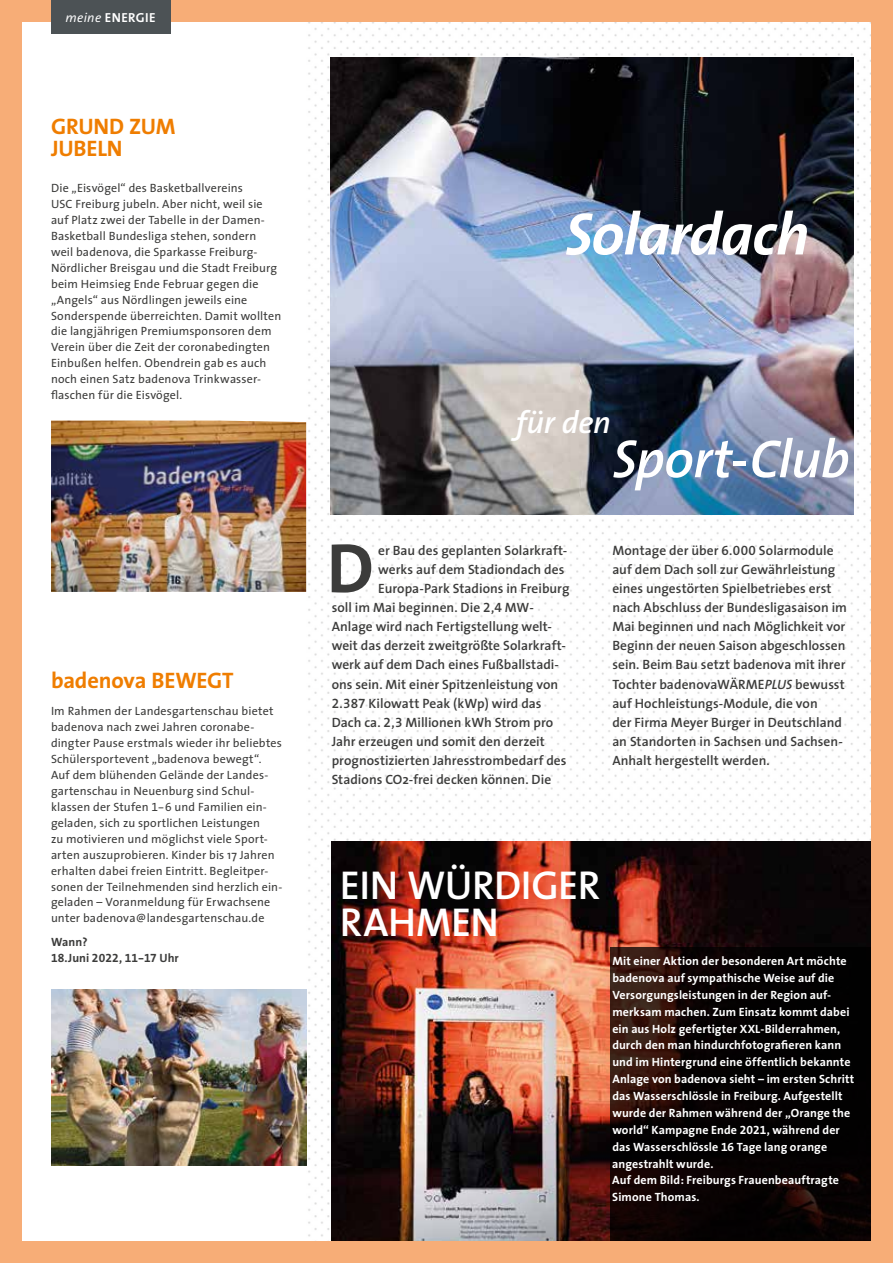
<style>
.page{position:relative;width:893px;height:1263px;background:#fff}
.page>*{position:absolute;margin:0;border:0;box-sizing:border-box;transform-origin:0 0}
.t1{font:italic 700 60px "The Sans";letter-spacing:-.015em;color:#fff}
.t2{font:italic 600 54px "The Sans";letter-spacing:-.015em;color:#fff}
.t3{font:600 40.5px/37.5px "The Sans";letter-spacing:-.015em;color:#fff}
.t4{font:italic 600 31.5px "The Sans";letter-spacing:-.01em;color:#fff}
.t5{font:700 22.5px/22.5px "The Sans";letter-spacing:-.01em;color:#ef7d00}
.t6{font:600 13.5px/19.2px "The Sans";color:#3c3c3b}
.t7{font:700 13.2px "Thesans Badenova";letter-spacing:.035em;color:#fff}
.t8{font:12px/15.9px "The Sans";letter-spacing:.015em;color:#3c3c3b}
.t9{font:700 12px/16.8px "The Sans";letter-spacing:.01em;color:#fff}
.t10{font:12px "The Sans Bold Expert";letter-spacing:.005em;color:#3c3c3b}
.t11{font:700 12px "The Sans";color:#3c3c3b}
.s1{font-weight:400;font-style:italic}
.s2{font-family:"The Sans Expert"}
.s3{font-family:"The Sans";font-weight:700}
.s4{font-family:"The Sans Semi Bold Expert";font-weight:400}
.s5{font-style:italic}
.s6{font-family:"The Sans Bold Expert";font-weight:400}
</style>
<div class="page">
<img style="left:306px;top:21px;width:566px;height:1221px">
<img style="left:332px;top:842px;width:540px;height:400px">
<svg style="left:610px;top:947px;width:262px;height:295px;background:#0e0604"></svg>
<img style="left:331px;top:57px;width:523px;height:457px">
<hr style="left:306px;top:21px;width:1px;height:610px;background:#fff">
<img style="left:51px;top:421px;width:255px;height:171px">
<img style="left:51px;top:989px;width:255px;height:176px">
<svg style="left:332px;top:544px;width:39px;height:49px"></svg>
<div style="left:0;top:0;width:893px;height:21px;background:#f7ad77"></div>
<div style="left:0;top:0;width:21px;height:1263px;background:#f7ad77"></div>
<div style="left:872px;top:0;width:21px;height:1263px;background:#f7ad77"></div>
<div style="left:0;top:1242px;width:893px;height:21px;background:#f7ad77"></div>
<div style="left:51px;top:0;width:119px;height:34px;background:#4c5255"></div>
<p class="t7" style="left:65px;top:10px;width:92px"><span class="s1">meine</span> ENERGIE</p>
<h3 class="t5" style="left:51px;top:114px;width:126px">GRUND ZUM<br>JUBELN</h3>
<p class="t8" style="left:51px;top:179px;width:232px">Die „Eisvögel“ des Basketballvereins<br>USC Freiburg jubeln. Aber nicht, weil sie auf Platz zwei der Tabelle in der Damen-Basketball Bundesliga stehen, sondern weil badenova, die Sparkasse Freiburg-Nördlicher Breisgau und die Stadt Freiburg beim Heimsieg Ende Februar gegen die „Angels“ aus Nördlingen jeweils eine Sonderspende überreichten. Damit wollten die langjährigen Premiumsponsoren dem Verein über die Zeit der coronabedingten Einbußen helfen. Obendrein gab es auch noch einen Satz badenova Trinkwasser&shy;flaschen für die Eisvögel.</p>
<h3 class="t5" style="left:51px;top:669px;width:184px">badenova BEWEGT</h3>
<p class="t8" style="left:51px;top:702px;width:233px">Im Rahmen der Landesgartenschau bietet badenova nach zwei Jahren coronabe&shy;dingter Pause erstmals wieder ihr beliebtes Schülersportevent „badenova bewegt“.<br>Auf dem blühenden Gelände der Landes&shy;gartenschau in Neuenburg sind Schul&shy;klassen der Stufen <span class="s2">1-6</span> und Familien ein&shy;geladen, sich zu sportlichen Leistungen<br>zu motivieren und möglichst viele Sport&shy;arten auszuprobieren. Kinder bis 17 Jahren erhalten dabei freien Eintritt. Begleitper&shy;sonen der Teilnehmenden sind herzlich ein&shy;geladen – Voranmeldung für Erwachsene unter badenova@landesgartenschau.de</p>
<p class="t11" style="left:51px;top:932px;width:38px">Wann?</p>
<p class="t10" style="left:51px;top:948px;width:129px">18<span class="s3">.Juni</span> 2022, 11-17 <span class="s3">Uhr</span></p>
<h1 class="t1" style="left:565px;top:184px;width:246px">Solardach</h1>
<h3 class="t4" style="left:516px;top:396px;width:96px">für den</h3>
<h2 class="t2" style="left:612px;top:414px;width:239px">Sport-Club</h2>
<p class="t6" style="left:378px;top:540px;width:191px">er Bau des geplanten Solarkraft-</p>
<p class="t6" style="left:378px;top:559px;width:188px">werks auf dem Stadiondach des</p>
<p class="t6" style="left:378px;top:578px;width:193px">Europa-Park Stadions in Freiburg</p>
<p class="t6" style="left:332px;top:597px;width:204px">soll im Mai beginnen. Die <span class="s4">2,4</span> MW-</p>
<p class="t6" style="left:332px;top:617px;width:222px">Anlage wird nach Fertigstellung welt-</p>
<p class="t6" style="left:332px;top:636px;width:236px">weit das derzeit zweitgrößte Solarkraft-</p>
<p class="t6" style="left:332px;top:655px;width:229px">werk auf dem Dach eines Fußballstadi-</p>
<p class="t6" style="left:332px;top:674px;width:228px">ons sein. Mit einer Spitzenleistung von</p>
<p class="t6" style="left:332px;top:693px;width:211px"><span class="s4">2.387</span> Kilowatt Peak (kWp) wird das</p>
<p class="t6" style="left:332px;top:712px;width:223px">Dach ca. <span class="s4">2,3</span> Millionen kWh Strom pro</p>
<p class="t6" style="left:332px;top:731px;width:215px">Jahr erzeugen und somit den derzeit</p>
<p class="t6" style="left:332px;top:751px;width:236px">prognostizierten Jahresstrombedarf des</p>
<p class="t6" style="left:332px;top:770px;width:221px">Stadions CO2-frei decken können. Die</p>
<p class="t6" style="left:612px;top:540px;width:236px">Montage der über <span class="s4">6.000</span> Solarmodule auf dem Dach soll zur Gewährleistung eines ungestörten Spielbetriebes erst nach Abschluss der Bundesligasaison im Mai beginnen und nach Möglichkeit vor Beginn der neuen Saison abgeschlossen sein. Beim Bau setzt badenova mit ihrer Tochter badenovaWÄRME<span class="s5">PLUS</span> bewusst auf Hochleistungs-Module, die von<br>der Firma Meyer Burger in Deutschland an Standorten in Sachsen und Sachsen-Anhalt hergestellt werden.</p>
<h3 class="t3" style="left:340px;top:865px;width:262px">EIN WÜRDIGER<br>RAHMEN</h3>
<p class="t9" style="left:612px;top:952px;width:244px">Mit einer Aktion der besonderen Art möchte badenova auf sympathische Weise auf die Versorgungsleistungen in der Region auf&shy;merksam machen. Zum Einsatz kommt dabei ein aus Holz gefertigter XXL-Bilderrahmen, durch den man hindurchfotografieren kann und im Hintergrund eine öffentlich bekannte Anlage von badenova sieht – im ersten Schritt das Wasserschlössle in Freiburg. Aufgestellt wurde der Rahmen während der „Orange the world“ Kampagne Ende <span class="s6">2021</span>, während der das Wasserschlössle <span class="s6">16</span> Tage lang orange angestrahlt wurde.<br>Auf dem Bild: Freiburgs Frauenbeauftragte Simone Thomas.</p>
</div>
